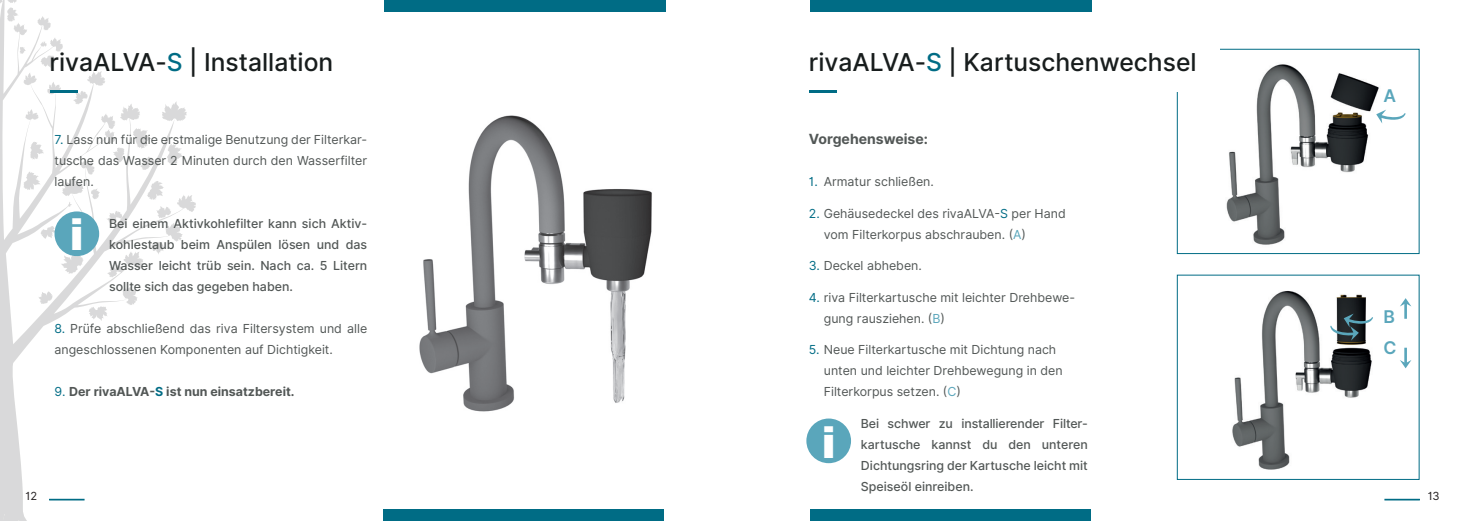
<style>
.page{position:relative;width:1469px;height:521px;background:#fff}
.page>*{position:absolute;margin:0;border:0;box-sizing:border-box;transform-origin:0 0}
.t1{font:900 43.75px "Archivo";color:#fff}
.t2{font:500 24.68px "Inter";color:#181d1d}
.t3{font:600 17.5px/31.5px "Inter";color:#5aa6bb}
.t4{font:700 14px "Inter";color:#525756}
.t5{font:12.42px/21px "Inter";color:#525756}
.t6{font:500 12.42px/21px "Inter";color:#525756;text-align:justify}
.t7{font:700 12.42px "Inter";color:#525756}
.t8{font:11.2px "Inter";color:#231f20}
.s1{color:#006c85}
.s2{color:#5aa6bb}
.s3{font-weight:400;color:#006c85}
</style>
<div class="page">
<hr style="left:1384px;top:499px;width:35px;height:1px;background:#006c85">
<svg style="left:0;top:277px;width:122px;height:224px"></svg>
<svg style="left:0;top:495px;width:59px;height:26px"></svg>
<svg style="left:38px;top:291px;width:15px;height:13px"></svg>
<svg style="left:122px;top:286px;width:15px;height:19px"></svg>
<svg style="left:88px;top:306px;width:20px;height:15px"></svg>
<svg style="left:0;top:0;width:196px;height:277px"></svg>
<hr style="left:50px;top:90px;width:28px;height:2px;background:#006c85">
<div style="left:384px;top:0;width:282px;height:11px;background:#006c85"></div>
<div style="left:810px;top:0;width:281px;height:11px;background:#006c85"></div>
<div style="left:383px;top:509px;width:280px;height:12px;background:#006c85"></div>
<div style="left:810px;top:509px;width:281px;height:12px;background:#006c85"></div>
<img style="left:419px;top:115px;width:233px;height:297px">
<div style="left:54px;top:211px;width:45px;height:45px;background:#5aa6bb;border-radius:50%"></div>
<div style="left:806px;top:418px;width:45px;height:45px;background:#5aa6bb;border-radius:50%"></div>
<div style="left:1176px;top:275px;width:243px;height:205px;border:1px solid #006c85"></div>
<img style="left:1226px;top:64px;width:160px;height:181px">
<div style="left:1176px;top:49px;width:243px;height:205px;border:1px solid #006c85"></div>
<img style="left:1232px;top:291px;width:141px;height:179px">
<svg style="left:1376px;top:110px;width:29px;height:13px"></svg>
<svg style="left:1330px;top:314px;width:42px;height:27px"></svg>
<div style="left:1077px;top:21px;width:142px;height:71px;background:#fff"></div>
<hr style="left:809px;top:90px;width:28px;height:2px;background:#006c85">
<svg style="left:1400px;top:348px;width:11px;height:20px"></svg>
<svg style="left:1400px;top:298px;width:11px;height:21px"></svg>
<h2 class="t2" style="left:50px;top:44px;width:285px">rivaALVA-<span class="s1">S</span> | Installation</h2>
<h2 class="t2" style="left:809px;top:44px;width:389px">rivaALVA-<span class="s1">S</span> | Kartuschenwechsel</h2>
<h3 class="t3" style="left:1383px;top:80px;width:14px">A</h3>
<p class="t4" style="left:809px;top:129px;width:121px">Vorgehensweise:</p>
<p class="t5" style="left:809px;top:171px;width:126px"><span class="s1">1.</span> Armatur schließen.</p>
<p class="t5" style="left:823px;top:203px;width:243px;text-indent:-15px"><span class="s1">2.</span> Gehäusedeckel des rivaALVA-<span class="s1">S</span> per Hand vom Filterkorpus abschrauben. (<span class="s2">A</span>)</p>
<p class="t5" style="left:809px;top:255px;width:114px"><span class="s1">3.</span> Deckel abheben.</p>
<p class="t5" style="left:823px;top:287px;width:253px;text-indent:-15px"><span class="s1">4.</span> riva Filterkartusche mit leichter Drehbewe&shy;gung rausziehen. (<span class="s2">B</span>)</p>
<p class="t5" style="left:823px;top:339px;width:240px;text-indent:-15px"><span class="s1">5.</span> Neue Filterkartusche mit Dichtung nach unten und leichter Drehbewegung in den<br>Filterkorpus setzen. (<span class="s2">C</span>)</p>
<p class="t6" style="left:861px;top:413px;width:228px">Bei schwer zu installierender Filter&shy;kartusche kannst du den unteren Dichtungsring der Kartusche leicht mit Speiseöl einreiben.</p>
<p class="t5" style="left:54px;top:129px;width:314px;text-align:justify"><span class="s1">7.</span> Lass nun für die erstmalige Benutzung der Filterkar&shy;tusche das Wasser 2 Minuten durch den Wasserfilter laufen.</p>
<p class="t6" style="left:109px;top:213px;width:260px">Bei einem Aktivkohlefilter kann sich Aktiv&shy;kohlestaub beim Anspülen lösen und das Wasser leicht trüb sein. Nach ca. 5 Litern sollte sich das gegeben haben.</p>
<p class="t5" style="left:54px;top:318px;width:314px"><span class="s1">8.</span> Prüfe abschließend das riva Filtersystem und alle angeschlossenen Komponenten auf Dichtigkeit.</p>
<p class="t7" style="left:54px;top:383px;width:242px"><span class="s3">9.</span> Der rivaALVA-<span class="s1">S</span> ist nun einsatzbereit.</p>
<h1 class="t1" style="left:70px;top:209px;width:16px">i</h1>
<h3 class="t3" style="left:1383px;top:301px;width:15px">B<br>C</h3>
<h1 class="t1" style="left:821px;top:416px;width:16px">i</h1>
<p class="t8" style="left:25px;top:488px;width:13px">12</p>
<p class="t8" style="left:1427px;top:488px;width:14px">13</p>
</div>
